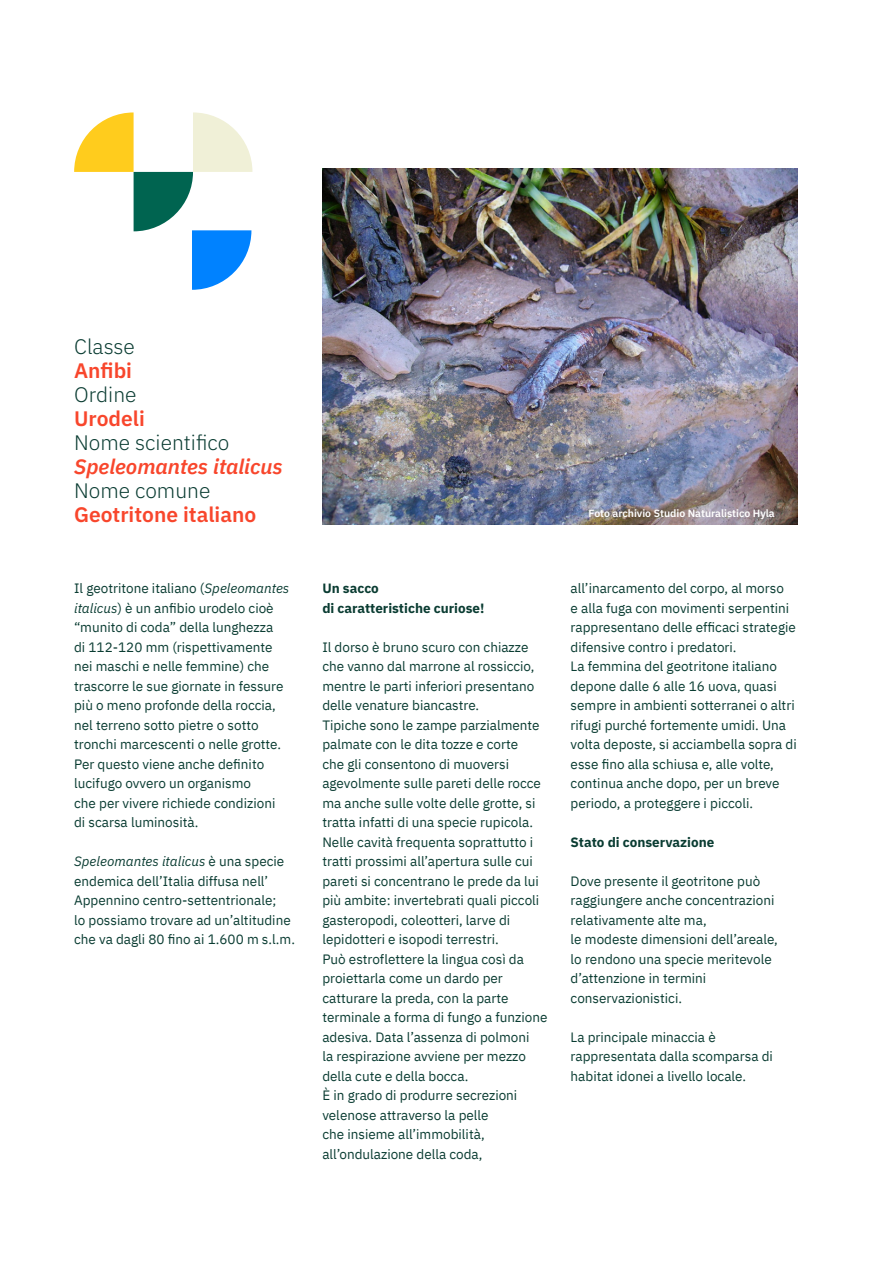
<style>
.page{position:relative;width:893px;height:1263px;background:#fff}
.page>*{position:absolute;margin:0;border:0;box-sizing:border-box;transform-origin:0 0}
.t1{font:300 21px "IBM Plex Sans";color:#0a3c32}
.t2{font:600 21px "IBM Plex Sans";color:#f8462c}
.t3{font:italic 600 21px "IBM Plex Sans";color:#f8462c}
.t4{font:13.5px/19.5px "IBM Plex Sans";color:#0a3c32}
.t5{font:700 13.5px/19.5px "IBM Plex Sans";color:#0a3c32}
.t6{font:600 10.5px "IBM Plex Sans";color:#fff}
.s1{font-style:italic}
</style>
<div class="page">
<svg style="left:74px;top:112px;width:178px;height:178px"></svg>
<img style="left:322px;top:168px;width:475px;height:356px">
<h1 class="t1" style="left:74px;top:330px;width:62px">Classe</h1>
<h1 class="t2" style="left:74px;top:354px;width:59px">Anfibi</h1>
<h1 class="t1" style="left:74px;top:378px;width:64px">Ordine</h1>
<h1 class="t2" style="left:74px;top:402px;width:72px">Urodeli</h1>
<h1 class="t1" style="left:74px;top:426px;width:157px">Nome scientifico</h1>
<h1 class="t3" style="left:74px;top:450px;width:210px">Speleomantes italicus</h1>
<h1 class="t1" style="left:74px;top:474px;width:138px">Nome comune</h1>
<h1 class="t2" style="left:74px;top:498px;width:184px">Geotritone italiano</h1>
<p class="t6" style="left:589px;top:505px;width:188px">Foto archivio Studio Naturalistico Hyla</p>
<p class="t4" style="left:74px;top:578px;width:217px">Il geotritone italiano (<span class="s1">Speleomantes italicus</span>) è un anfibio urodelo cioè “munito di coda” della lunghezza<br>di 112-120 mm (rispettivamente nei maschi e nelle femmine) che trascorre le sue giornate in fessure più o meno profonde della roccia, nel terreno sotto pietre o sotto tronchi marcescenti o nelle grotte.<br>Per questo viene anche definito lucifugo ovvero un organismo<br>che per vivere richiede condizioni di scarsa luminosità.</p>
<p class="t4" style="left:74px;top:851px;width:222px"><span class="s1">Speleomantes italicus</span> è una specie endemica dell’Italia diffusa nell’ Appennino centro-settentrionale;<br>lo possiamo trovare ad un’altitudine che va dagli 80 fino ai 1.600 m s.l.m.</p>
<p class="t5" style="left:322px;top:577px;width:164px">Un sacco<br>di caratteristiche curiose!</p>
<p class="t4" style="left:322px;top:636px;width:227px">Il dorso è bruno scuro con chiazze che vanno dal marrone al rossiccio, mentre le parti inferiori presentano delle venature biancastre.<br>Tipiche sono le zampe parzialmente palmate con le dita tozze e corte<br>che gli consentono di muoversi agevolmente sulle pareti delle rocce ma anche sulle volte delle grotte, si tratta infatti di una specie rupicola.<br>Nelle cavità frequenta soprattutto i tratti prossimi all’apertura sulle cui pareti si concentrano le prede da lui più ambite: invertebrati quali piccoli gasteropodi, coleotteri, larve di lepidotteri e isopodi terrestri.<br>Può estroflettere la lingua così da proiettarla come un dardo per catturare la preda, con la parte terminale a forma di fungo a funzione adesiva. Data l’assenza di polmoni<br>la respirazione avviene per mezzo della cute e della bocca.<br>È in grado di produrre secrezioni velenose attraverso la pelle<br>che insieme all’immobilità, all’ondulazione della coda,</p>
<p class="t4" style="left:571px;top:577px;width:228px">all’inarcamento del corpo, al morso<br>e alla fuga con movimenti serpentini rappresentano delle efficaci strategie difensive contro i predatori.<br>La femmina del geotritone italiano depone dalle 6 alle 16 uova, quasi sempre in ambienti sotterranei o altri rifugi purché fortemente umidi. Una volta deposte, si acciambella sopra di esse fino alla schiusa e, alle volte, continua anche dopo, per un breve periodo, a proteggere i piccoli.</p>
<p class="t5" style="left:571px;top:831px;width:145px">Stato di conservazione</p>
<p class="t4" style="left:571px;top:870px;width:209px">Dove presente il geotritone può raggiungere anche concentrazioni relativamente alte ma,<br>le modeste dimensioni dell’areale, lo rendono una specie meritevole d’attenzione in termini conservazionistici.</p>
<p class="t4" style="left:571px;top:1026px;width:204px">La principale minaccia è rappresentata dalla scomparsa di habitat idonei a livello locale.</p>
</div>
